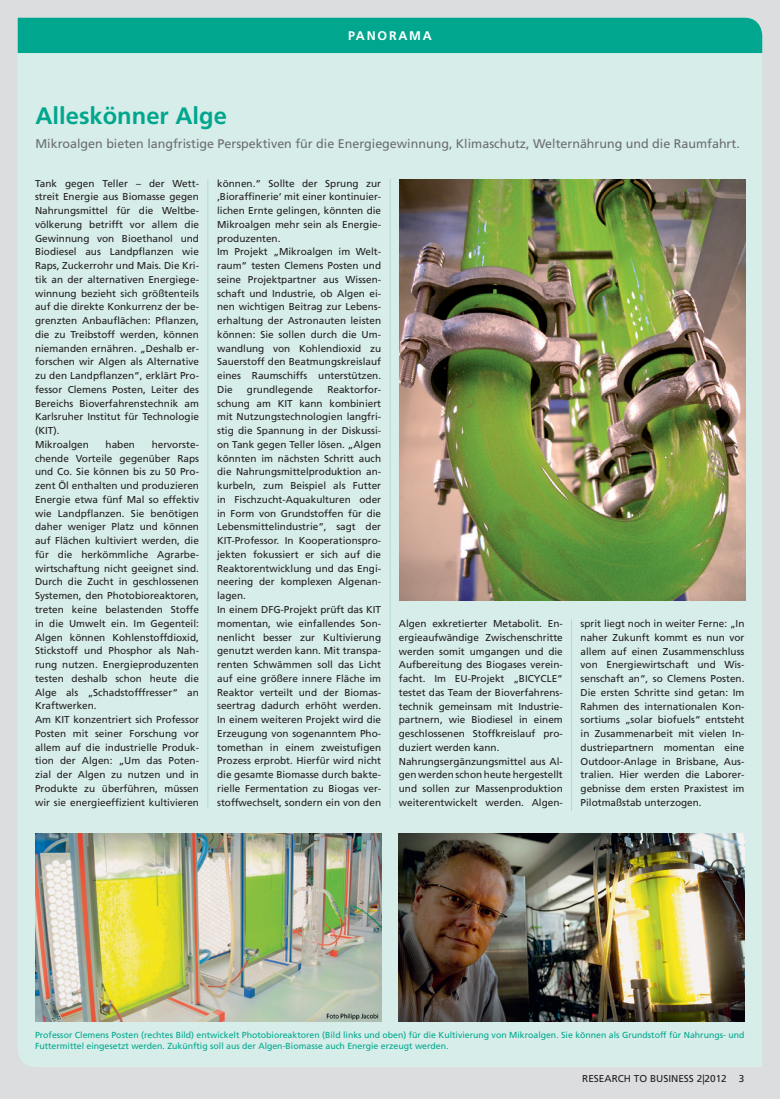
<style>
.page{position:relative;width:780px;height:1099px;background:#fff}
.page>*{position:absolute;margin:0;border:0;box-sizing:border-box;transform-origin:0 0}
.ti1{font:700 23.75px "Frutiger LT Std";color:#00a78e}
.vo1{font:12.5px "Frutiger LT Std";color:#6c6d70}
.t1{font:700 12.5px "Frutiger LT Std";letter-spacing:.14em;color:#fff}
.abs1{font:10px/13.8px "Frutiger LT Std";color:#231f20;text-align:justify}
.abb{font:8.75px/11.2px "Frutiger LT Std";color:#00a78e}
</style>
<div class="page">
<div style="left:0;top:0;width:780px;height:1098px;background:#dcdddf"></div>
<div style="left:18px;top:18px;width:744px;height:35px;background:#00a78e"></div>
<div style="left:18px;top:53px;width:744px;height:1014px;background:#d6ede9"></div>
<hr style="left:390px;top:179px;width:1px;height:629px;background:#b4d8d8">
<hr style="left:571px;top:619px;width:1px;height:192px;background:#b4d8d8">
<hr style="left:208px;top:179px;width:1px;height:629px;background:#b4d8d8">
<img style="left:399px;top:179px;width:346px;height:422px">
<img style="left:36px;top:833px;width:345px;height:187px">
<img style="left:399px;top:833px;width:345px;height:187px">
<p class="t1" style="left:348px;top:29px;width:85px">PANORAMA</p>
<p class="ti1" style="left:35px;top:102px;width:193px">Alleskönner Alge</p>
<p class="vo1" style="left:35px;top:136px;width:705px">Mikroalgen bieten langfristige Perspektiven für die Energiegewinnung, Klimaschutz, Welternährung und die Raumfahrt.</p>
<p class="abs1" style="left:35px;top:176px;width:165px">Tank gegen Teller – der Wett&shy;streit Energie aus Biomasse gegen Nahrungsmittel für die Weltbe&shy;völkerung betrifft vor allem die Gewinnung von Bioethanol und Biodiesel aus Landpflanzen wie Raps, Zuckerrohr und Mais. Die Kri&shy;tik an der alternativen Energiege&shy;winnung bezieht sich größtenteils auf die direkte Konkurrenz der be&shy;grenzten Anbauflächen: Pflanzen, die zu Treibstoff werden, können niemanden ernähren. „Deshalb er&shy;forschen wir Algen als Alternative zu den Landpflanzen“, erklärt Pro&shy;fessor Clemens Posten, Leiter des Bereichs Bioverfahrenstechnik am Karlsruher Institut für Technologie (KIT).</p>
<p class="abs1" style="left:35px;top:437px;width:55px">Mikroalgen</p>
<p class="abs1" style="left:106px;top:437px;width:31px">haben</p>
<p class="abs1" style="left:217px;top:176px;width:165px">können.“ Sollte der Sprung zur ‚Bioraffinerie‘ mit einer kontinuier&shy;lichen Ernte gelingen, könnten die Mikroalgen mehr sein als Energie&shy;produzenten.</p>
<p class="abs1" style="left:217px;top:245px;width:165px">Im Projekt „Mikroalgen im Welt&shy;raum“ testen Clemens Posten und seine Projektpartner aus Wissen&shy;schaft und Industrie, ob Algen ei&shy;nen wichtigen Beitrag zur Lebens&shy;erhaltung der Astronauten leisten können: Sie sollen durch die Um&shy;wandlung von Kohlendioxid zu Sauerstoff den Beatmungskreislauf eines Raumschiffs unterstützen.<br>Die</p>
<p class="abs1" style="left:217px;top:382px;width:165px;text-indent:110px">Reaktorfor&shy;schung am KIT kann kombiniert mit Nutzungstechnologien langfri&shy;stig die Spannung in der Diskussi&shy;on Tank gegen Teller lösen. „Algen könnten im nächsten Schritt auch die Nahrungsmittelproduktion an&shy;kurbeln, zum Beispiel als Futter in Fischzucht-Aquakulturen oder in Form von Grundstoffen für die Lebensmittelindustrie“, sagt der KIT-Professor. In Kooperationspro&shy;jekten fokussiert er sich auf die Reaktorentwicklung und das Engi&shy;neering der komplexen Algenan&shy;lagen.</p>
<p class="abs1" style="left:217px;top:602px;width:165px">In einem DFG-Projekt prüft das KIT momentan, wie einfallendes Son&shy;nenlicht besser zur Kultivierung genutzt werden kann. Mit transpa&shy;renten Schwämmen soll das Licht auf eine größere innere Fläche im Reaktor verteilt und der Biomas&shy;seertrag dadurch erhöht werden.<br>In einem weiteren Projekt wird die Erzeugung von sogenanntem Pho&shy;tomethan in einem zweistufigen Prozess erprobt. Hierfür wird nicht die gesamte Biomasse durch bakte&shy;rielle Fermentation zu Biogas ver&shy;stoffwechselt, sondern ein von den</p>
<p class="abs1" style="left:247px;top:382px;width:68px">grundlegende</p>
<p class="abs1" style="left:35px;top:437px;width:165px;text-indent:117px">hervorste&shy;chende Vorteile gegenüber Raps und Co. Sie können bis zu 50 Pro&shy;zent Öl enthalten und produzieren Energie etwa fünf Mal so effektiv wie Landpflanzen. Sie benötigen daher weniger Platz und können auf Flächen kultiviert werden, die für die herkömmliche Agrarbe&shy;wirtschaftung nicht geeignet sind.<br>Durch die Zucht in geschlossenen Systemen, den Photobioreaktoren, treten keine belastenden Stoffe in die Umwelt ein. Im Gegenteil:<br>Algen können Kohlenstoffdioxid, Stickstoff und Phosphor als Nah&shy;rung nutzen. Energieproduzenten testen deshalb schon heute die Alge als „Schadstofffresser“ an Kraftwerken.</p>
<p class="abs1" style="left:35px;top:712px;width:165px">Am KIT konzentriert sich Professor Posten mit seiner Forschung vor allem auf die industrielle Produk&shy;tion der Algen: „Um das Poten&shy;zial der Algen zu nutzen und in Produkte zu überführen, müssen wir sie energieeffizient kultivieren</p>
<p class="abs1" style="left:580px;top:616px;width:165px">sprit liegt noch in weiter Ferne: „In naher Zukunft kommt es nun vor allem auf einen Zusammenschluss von Energiewirtschaft und Wis&shy;senschaft an“, so Clemens Posten.<br>Die ersten Schritte sind getan: Im Rahmen des internationalen Kon&shy;sortiums „solar biofuels“ entsteht in Zusammenarbeit mit vielen In&shy;dustriepartnern momentan eine Outdoor-Anlage in Brisbane, Aus&shy;tralien. Hier werden die Laborer&shy;gebnisse dem ersten Praxistest im Pilotmaßstab unterzogen.</p>
<p class="abs1" style="left:399px;top:616px;width:165px">Algen exkretierter Metabolit. En&shy;ergieaufwändige Zwischenschritte werden somit umgangen und die Aufbereitung des Biogases verein&shy;facht. Im EU-Projekt „BICYCLE“ testet das Team der Bioverfahrens&shy;technik gemeinsam mit Industrie&shy;partnern, wie Biodiesel in einem geschlossenen Stoffkreislauf pro&shy;duziert werden kann.</p>
<p class="abs1" style="left:399px;top:754px;width:165px">Nahrungsergänzungsmittel aus Al&shy;gen werden schon heute hergestellt und sollen zur Massenproduktion weiterentwickelt werden. Algen-</p>
<p class="abb" style="left:35px;top:1029px;width:711px">Professor Clemens Posten (rechtes Bild) entwickelt Photobioreaktoren (Bild links und oben) für die Kultivierung von Mikroalgen. Sie können als Grundstoff für Nahrungs- und<br>Futtermittel eingesetzt werden. Zukünftig soll aus der Algen-Biomasse auch Energie erzeugt werden.</p>
<p class="abs1" style="left:582px;top:1071px;width:164px">RESEARCH TO BUSINESS 2|2012 3</p>
</div>
